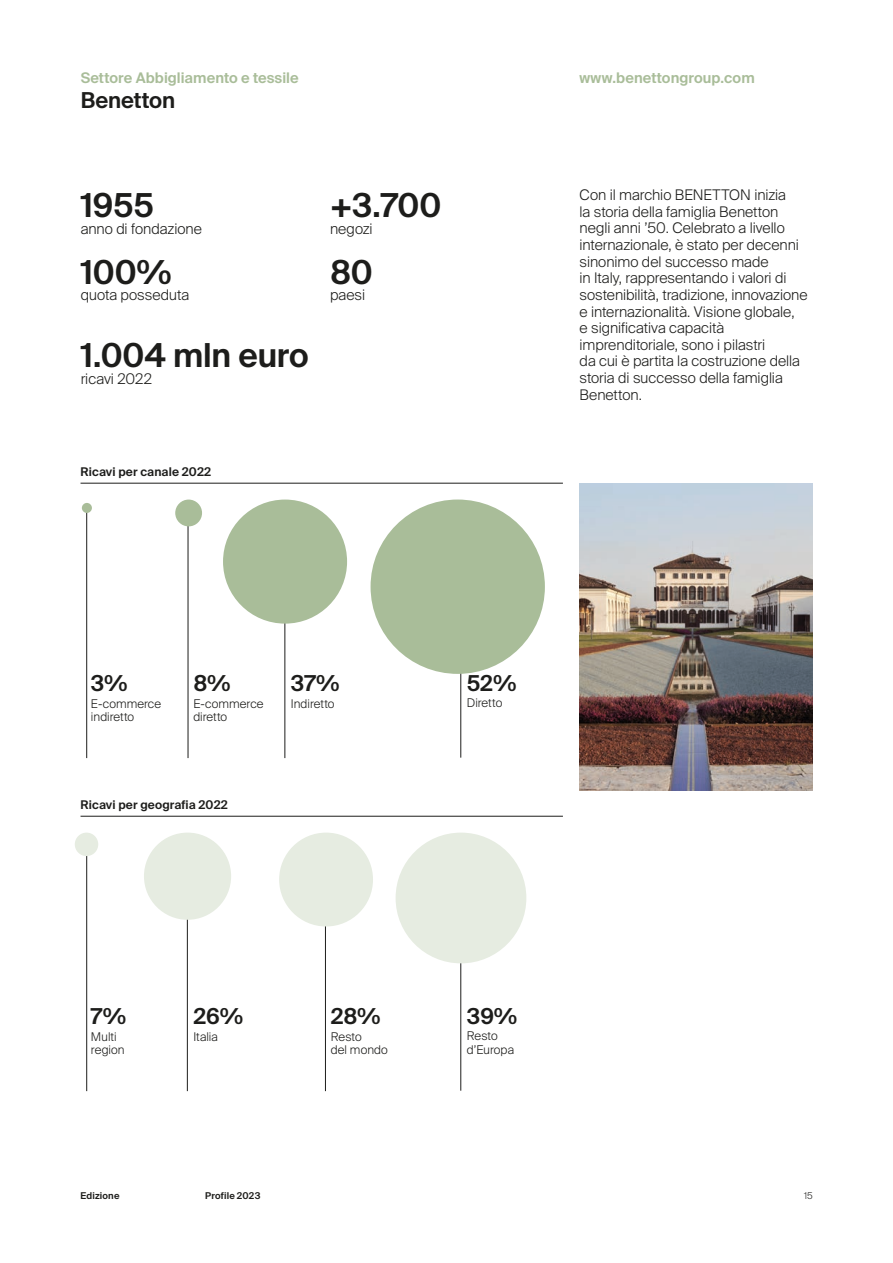
<style>
.page{position:relative;width:893px;height:1263px;background:#fff}
.page>*{position:absolute;margin:0;border:0;box-sizing:border-box;transform-origin:0 0}
.t1{font:600 33px "Suisse Intl";letter-spacing:-.005em;color:#1d1d1b}
.t2{font:600 21.9px "Suisse Intl";letter-spacing:-.005em;color:#1d1d1b}
.t3{font:300 14.7px/16.6px "Suisse Intl";color:#1d1d1b}
.t4{font:600 14.7px "Suisse Intl";letter-spacing:.005em;color:#a9bd99}
.t5{font:300 12px/13.4px "Suisse Intl";letter-spacing:.005em;color:#1d1d1b}
.t6{font:600 12px "Suisse Intl";letter-spacing:.01em;color:#1d1d1b}
.t7{font:600 9.3px "Suisse Intl";letter-spacing:.02em;color:#1d1d1b}
.t8{font:300 9.3px "Suisse Intl";color:#1d1d1b}
</style>
<div class="page">
<hr style="left:188px;top:513px;width:1px;height:245px;background:#1d1d1b">
<hr style="left:285px;top:590px;width:1px;height:168px;background:#1d1d1b">
<hr style="left:460px;top:590px;width:1px;height:168px;background:#1d1d1b">
<hr style="left:460px;top:923px;width:1px;height:168px;background:#1d1d1b">
<hr style="left:86px;top:510px;width:1px;height:248px;background:#1d1d1b">
<hr style="left:86px;top:843px;width:1px;height:248px;background:#1d1d1b">
<img style="left:580px;top:483px;width:232px;height:307px">
<div style="left:396px;top:832px;width:130px;height:131px;background:#e6ece1;border-radius:50%"></div>
<div style="left:75px;top:833px;width:23px;height:23px;background:#e6ece1;border-radius:50%"></div>
<div style="left:371px;top:499px;width:174px;height:175px;background:#a9bd99;border-radius:50%"></div>
<div style="left:223px;top:499px;width:124px;height:125px;background:#a9bd99;border-radius:50%"></div>
<div style="left:82px;top:503px;width:10px;height:10px;background:#a9bd99;border-radius:50%"></div>
<hr style="left:81px;top:483px;width:482px;height:1px;background:#1d1d1b">
<hr style="left:81px;top:816px;width:482px;height:1px;background:#1d1d1b">
<div style="left:175px;top:500px;width:27px;height:26px;background:#a9bd99;border-radius:50%"></div>
<hr style="left:325px;top:846px;width:1px;height:245px;background:#1d1d1b">
<div style="left:279px;top:832px;width:94px;height:94px;background:#e6ece1;border-radius:50%"></div>
<hr style="left:187px;top:891px;width:1px;height:200px;background:#1d1d1b">
<div style="left:144px;top:833px;width:87px;height:87px;background:#e6ece1;border-radius:50%"></div>
<p class="t4" style="left:81px;top:69px;width:219px">Settore Abbigliamento e tessile</p>
<h2 class="t2" style="left:81px;top:88px;width:96px">Benetton</h2>
<h1 class="t1" style="left:81px;top:186px;width:75px">1955</h1>
<p class="t3" style="left:81px;top:220px;width:123px">anno di fondazione</p>
<h1 class="t1" style="left:81px;top:253px;width:92px">100%</h1>
<p class="t3" style="left:81px;top:287px;width:110px">quota posseduta</p>
<h1 class="t1" style="left:81px;top:336px;width:230px">1.004 mln euro</h1>
<p class="t3" style="left:81px;top:370px;width:73px">ricavi 2022</p>
<h1 class="t1" style="left:330px;top:186px;width:113px">+3.700</h1>
<p class="t3" style="left:330px;top:220px;width:44px">negozi</p>
<h1 class="t1" style="left:330px;top:253px;width:44px">80</h1>
<p class="t3" style="left:330px;top:287px;width:37px">paesi</p>
<p class="t6" style="left:81px;top:464px;width:132px">Ricavi per canale 2022</p>
<p class="t4" style="left:579px;top:69px;width:177px">www.benettongroup.com</p>
<p class="t3" style="left:580px;top:187px;width:230px">Con il marchio BENETTON inizia<br>la storia della famiglia Benetton negli anni ’50. Celebrato a livello internazionale, è stato per decenni sinonimo del successo made<br>in Italy, rappresentando i valori di sostenibilità, tradizione, innovazione e internazionalità. Visione globale,<br>e significativa capacità imprenditoriale, sono i pilastri<br>da cui è partita la costruzione della storia di successo della famiglia<br>Benetton.</p>
<h2 class="t2" style="left:91px;top:671px;width:38px">3%</h2>
<p class="t5" style="left:91px;top:697px;width:72px">E-commerce indiretto</p>
<h2 class="t2" style="left:193px;top:671px;width:39px">8%</h2>
<h2 class="t2" style="left:291px;top:671px;width:50px">37%</h2>
<h2 class="t2" style="left:467px;top:670px;width:51px">52%</h2>
<p class="t5" style="left:193px;top:697px;width:72px">E-commerce diretto</p>
<p class="t5" style="left:291px;top:697px;width:45px">Indiretto</p>
<p class="t5" style="left:467px;top:696px;width:37px">Diretto</p>
<p class="t6" style="left:81px;top:797px;width:149px">Ricavi per geografia 2022</p>
<h2 class="t2" style="left:91px;top:1004px;width:37px">7%</h2>
<h2 class="t2" style="left:193px;top:1004px;width:51px">26%</h2>
<h2 class="t2" style="left:331px;top:1004px;width:51px">28%</h2>
<h2 class="t2" style="left:467px;top:1003px;width:52px">39%</h2>
<p class="t5" style="left:91px;top:1030px;width:35px">Multi region</p>
<p class="t5" style="left:193px;top:1030px;width:26px">Italia</p>
<p class="t5" style="left:331px;top:1030px;width:59px">Resto<br>del mondo</p>
<p class="t5" style="left:467px;top:1029px;width:49px">Resto d’Europa</p>
<p class="t7" style="left:81px;top:1190px;width:41px">Edizione</p>
<p class="t7" style="left:205px;top:1190px;width:57px">Profile 2023</p>
<p class="t8" style="left:804px;top:1190px;width:10px">15</p>
</div>
